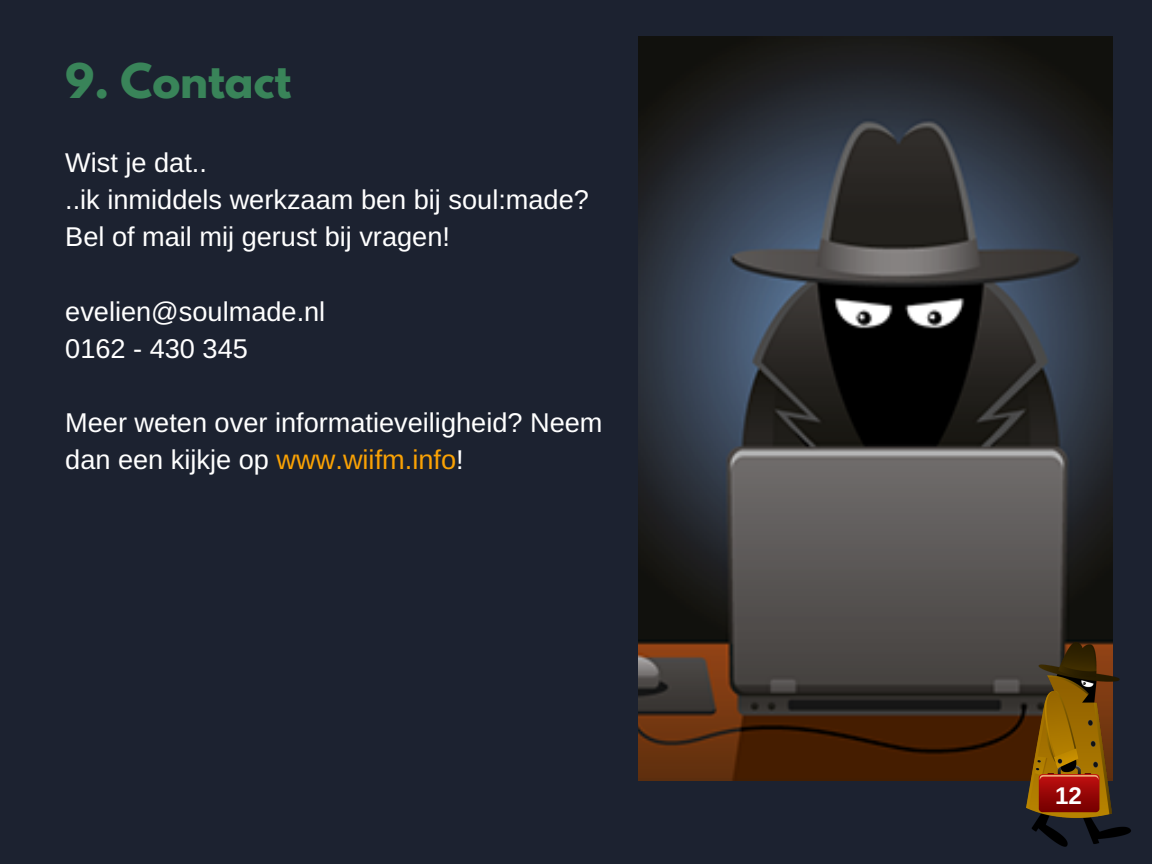
<style>
.page{position:relative;width:1152px;height:864px;background:#1c2230}
.page>*{position:absolute;margin:0;border:0;box-sizing:border-box;transform-origin:0 0}
.t1{font:700 42.3px "League Spartan";color:#398459}
.t2{font:27.15px/37.2px "Arimo";color:#fff}
.t3{font:700 24.15px "Arimo";color:#fff}
.s1{color:#faa204}
</style>
<div class="page">
<img style="left:639px;top:36px;width:474px;height:745px">
<img style="left:1026px;top:642px;width:105px;height:205px">
<h1 class="t1" style="left:65px;top:60px;width:227px">9. Contact</h1>
<p class="t2" style="left:65px;top:144px;width:525px">Wist je dat..<br>..ik inmiddels werkzaam ben bij soul:made?<br>Bel of mail mij gerust bij vragen!</p>
<p class="t2" style="left:65px;top:293px;width:262px">evelien@soulmade.nl<br>0162 - 430 345</p>
<p class="t2" style="left:65px;top:404px;width:539px">Meer weten over informatieveiligheid? Neem dan een kijkje op <span class="s1">www.wiifm.info</span>!</p>
<p class="t3" style="left:1055px;top:783px;width:28px">12</p>
</div>
